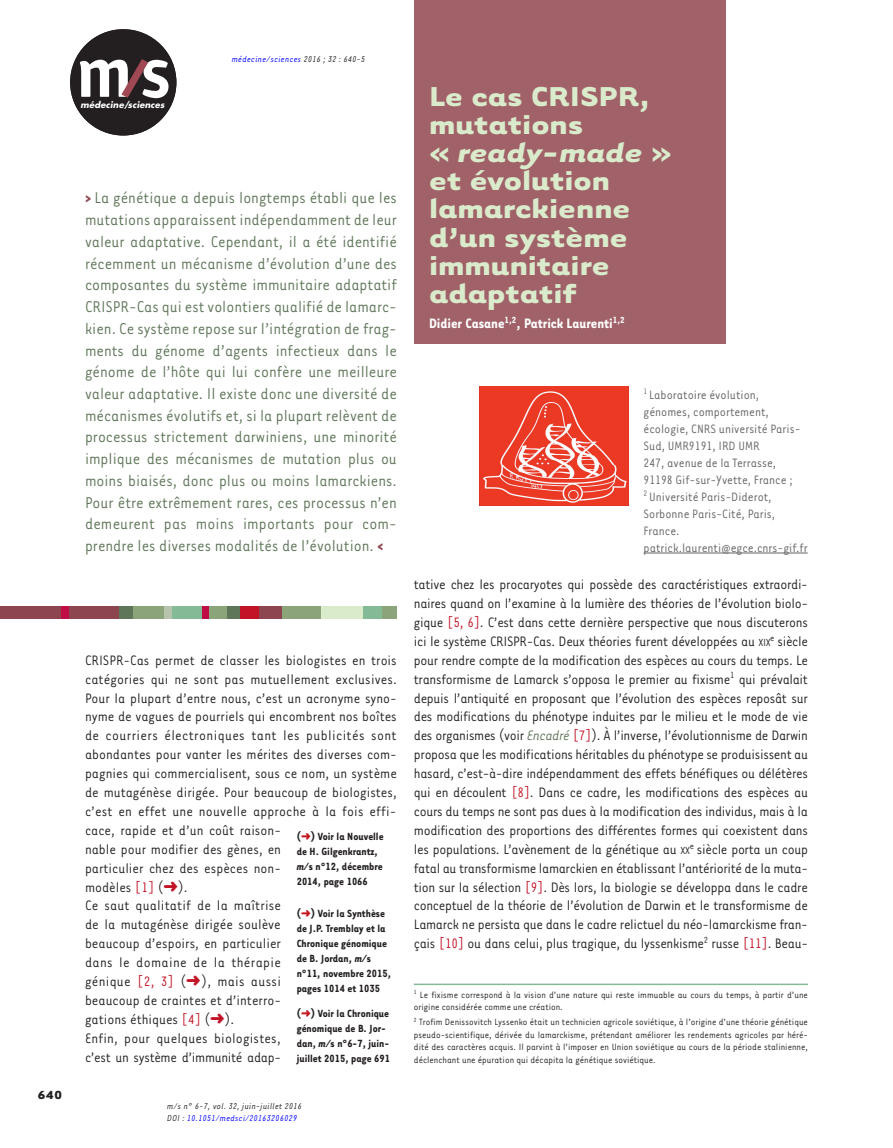
<style>
.page{position:relative;width:893px;height:1148px;background:#fff}
.page>*{position:absolute;margin:0;border:0;box-sizing:border-box;transform-origin:0 0}
.t1{font:700 31.5px/28.2px "Tarzana Wide";color:#daebcb}
.t2{font:18px/21.8px "Tarzana Narrow";color:#5f7659;text-align:justify}
.t3{font:15.75px/18.9px "Tarzana Narrow";color:#231f20;text-align:justify}
.t4{font:700 15.75px "Tarzana Narrow";color:#fff}
.t5{font:13.95px/17px "Tarzana Narrow";color:#636366}
.t6{font:700 13.5px "Tarzana Wide";color:#231f20}
.t7{font:700 12px/15px "Tarzana Narrow";color:#231f20}
.t8{font:10.5px/12.6px "Tarzana Narrow";color:#231f20}
.t9{font:italic 9.75px/11.7px "Tarzana Narrow";letter-spacing:.025em;color:#231f20}
.t10{font:italic 9.75px "Tarzana Narrow";letter-spacing:.025em;color:#00f}
.t11{font:italic 700 8.55px "Futura";letter-spacing:.01em;color:#fff}
.s1{color:#231f20}
.s2{font-weight:700;color:#8d454f}
.s3{color:#c11527}
.s4{color:#c4121a}
.s5{font-style:italic}
.s6{color:#00f}
.s7{font-size:11.85px}
.s8{font-style:italic;color:#5f7659}
</style>
<div class="page">
<img style="left:480px;top:386px;width:148px;height:119px">
<hr style="left:643px;top:553px;width:165px;height:1px;background:#636366">
<div style="left:414px;top:0;width:312px;height:343px;background:#a06268"></div>
<div style="left:70px;top:29px;width:106px;height:107px;background:#231f20;border-radius:50%"></div>
<svg style="left:80px;top:60px;width:88px;height:38px"></svg>
<hr style="left:414px;top:984px;width:394px;height:1px;background:#84ba95">
<div style="left:0;top:606px;width:120px;height:12px;background:#8d454f"></div>
<div style="left:119px;top:606px;width:18px;height:12px;background:#5f7659"></div>
<div style="left:226px;top:606px;width:14px;height:12px;background:#5f7659"></div>
<div style="left:133px;top:606px;width:31px;height:12px;background:#8ba479"></div>
<div style="left:169px;top:606px;width:34px;height:12px;background:#84ba95"></div>
<div style="left:362px;top:606px;width:21px;height:12px;background:#84ba95"></div>
<div style="left:207px;top:606px;width:20px;height:12px;background:#8ba479"></div>
<div style="left:382px;top:606px;width:15px;height:12px;background:#8ba479"></div>
<div style="left:281px;top:606px;width:40px;height:12px;background:#8ba479"></div>
<div style="left:321px;top:606px;width:41px;height:12px;background:#daebcb"></div>
<div style="left:164px;top:606px;width:7px;height:12px;background:#b6c4ad"></div>
<div style="left:61px;top:606px;width:7px;height:12px;background:#c10d45"></div>
<div style="left:203px;top:606px;width:6px;height:12px;background:#c10d45"></div>
<div style="left:240px;top:606px;width:28px;height:12px;background:#c11527"></div>
<div style="left:260px;top:606px;width:22px;height:12px;background:#8d454f"></div>
<p class="t6" style="left:38px;top:1086px;width:26px">640</p>
<p class="t11" style="left:81px;top:99px;width:85px">médecine/sciences</p>
<p class="t10" style="left:232px;top:53px;width:135px">médecine/sciences <span class="s1">2016 ; 32 : 640-5</span></p>
<p class="t2" style="left:85px;top:186px;width:313px"><span class="s2">&gt;</span> La génétique a depuis longtemps établi que les mutations apparaissent indépendamment de leur valeur adaptative. Cependant, il a été identifié récemment un mécanisme d’évolution d’une des composantes du système immunitaire adaptatif CRISPR-Cas qui est volontiers qualifié de lamarc&shy;kien. Ce système repose sur l’intégration de frag&shy;ments du génome d’agents infectieux dans le génome de l’hôte qui lui confère une meilleure valeur adaptative. Il existe donc une diversité de mécanismes évolutifs et, si la plupart relèvent de processus strictement darwiniens, une minorité implique des mécanismes de mutation plus ou moins biaisés, donc plus ou moins lamarckiens.<br>Pour être extrêmement rares, ces processus n’en demeurent pas moins importants pour com&shy;prendre les diverses modalités de l’évolution. <span class="s2">&lt;</span></p>
<p class="t3" style="left:85px;top:650px;width:313px;text-align:left">CRISPR-Cas permet de classer les biologistes en trois catégories qui ne sont pas mutuellement exclusives.<br>Pour la plupart d’entre nous, c’est un acronyme syno&shy;nyme de vagues de pourriels qui encombrent nos boîtes de courriers électroniques tant les publicités sont abondantes pour vanter les mérites des diverses com&shy;pagnies qui commercialisent, sous ce nom, un système de mutagénèse dirigée. Pour beaucoup de biologistes, c’est en effet une nouvelle approche à la fois effi&shy;cace, rapide et d’un coût raison-<br>nable pour modifier des gènes, en<br>particulier chez des espèces non-<br>modèles <span class="s3">[1]</span> (<span class="s3">➜</span>).<br>Ce saut qualitatif de la maîtrise<br>de la mutagénèse dirigée soulève<br>beaucoup d’espoirs, en particulier<br>dans le domaine de la thérapie<br>génique <span class="s3">[2, 3]</span> (<span class="s3">➜</span>), mais aussi<br>beaucoup de craintes et d’interro-<br>gations éthiques <span class="s3">[4]</span> (<span class="s3">➜</span>).<br>Enfin, pour quelques biologistes,<br>c’est un système d’immunité adap-</p>
<p class="t7" style="left:297px;top:829px;width:88px">(<span class="s4">➜</span>) Voir la Nouvelle de H. Gilgenkrantz, <span class="s5">m/</span>s n°12, décembre<br>2014, page 1066</p>
<p class="t7" style="left:297px;top:905px;width:96px">(<span class="s4">➜</span>) Voir la Synthèse de J.P. Tremblay et la<br>Chronique génomique de B. Jordan, <span class="s5">m/</span>s n°11, novembre 2015, pages 1014 et 1035</p>
<p class="t7" style="left:297px;top:1005px;width:95px">(<span class="s4">➜</span>) Voir la Chronique génomique de B. Jor&shy;dan, <span class="s5">m/</span>s n°6-7, juin&shy;juillet 2015, page 691</p>
<p class="t9" style="left:167px;top:1100px;width:136px">m/s n° 6-7, vol. 32, juin-juillet 2016<br>DOI : <span class="s6">10.1051/medsci/20163206029</span></p>
<h1 class="t1" style="left:429px;top:80px;width:244px">Le cas CRISPR, mutations<br>« <span class="s5">ready-made</span> » et évolution lamarckienne d’un système immunitaire adaptatif</h1>
<p class="t4" style="left:429px;top:314px;width:197px">Didier Casane<sup>1,2</sup>, Patrick Laurenti<sup>1,2</sup></p>
<p class="t5" style="left:643px;top:386px;width:166px"><sup>1</sup> Laboratoire évolution, génomes, comportement, écologie, CNRS université Paris-<br>Sud, UMR9191, IRD UMR<br>247, avenue de la Terrasse,<br>91198 Gif-sur-Yvette, France ;<br><sup>2</sup> Université Paris-Diderot,<br>Sorbonne Paris-Cité, Paris,<br>France. patrick.laurenti@egce.cnrs-gif.fr</p>
<p class="t3" style="left:414px;top:574px;width:396px">tative chez les procaryotes qui possède des caractéristiques extraordi&shy;naires quand on l’examine à la lumière des théories de l’évolution biolo&shy;gique <span class="s3">[5, 6]</span>. C’est dans cette dernière perspective que nous discuterons ici le système CRISPR-Cas. Deux théories furent développées au <span class="s7">XIX</span><sup>e</sup> siècle pour rendre compte de la modification des espèces au cours du temps. Le transformisme de Lamarck s’opposa le premier au fixisme<sup>1</sup> qui prévalait depuis l’antiquité en proposant que l’évolution des espèces reposât sur des modifications du phénotype induites par le milieu et le mode de vie des organismes (voir <span class="s8">Encadré</span> <span class="s3">[7]</span>). À l’inverse, l’évolutionnisme de Darwin proposa que les modifications héritables du phénotype se produisissent au hasard, c’est-à-dire indépendamment des effets bénéfiques ou délétères qui en découlent <span class="s3">[8]</span>. Dans ce cadre, les modifications des espèces au cours du temps ne sont pas dues à la modification des individus, mais à la modification des proportions des différentes formes qui coexistent dans les populations. L’avènement de la génétique au <span class="s7">XX</span><sup>e</sup> siècle porta un coup fatal au transformisme lamarckien en établissant l’antériorité de la muta&shy;tion sur la sélection <span class="s3">[9]</span>. Dès lors, la biologie se développa dans le cadre conceptuel de la théorie de l’évolution de Darwin et le transformisme de Lamarck ne persista que dans le cadre relictuel du néo-lamarckisme fran&shy;çais <span class="s3">[10]</span> ou dans celui, plus tragique, du lyssenkisme<sup>2</sup> russe <span class="s3">[11]</span>. Beau-</p>
<p class="t8" style="left:414px;top:988px;width:395px"><sup>1</sup> Le fixisme correspond à la vision d’une nature qui reste immuable au cours du temps, à partir d’une origine considérée comme une création.</p>
<p class="t8" style="left:414px;top:1015px;width:396px;text-align:justify"><sup>2</sup> Trofim Denissovitch Lyssenko était un technicien agricole soviétique, à l’origine d’une théorie génétique pseudo-scientifique, dérivée du lamarckisme, prétendant améliorer les rendements agricoles par héré&shy;dité des caractères acquis. Il parvint à l’imposer en Union soviétique au cours de la période stalinienne, déclenchant une épuration qui décapita la génétique soviétique.</p>
</div>
